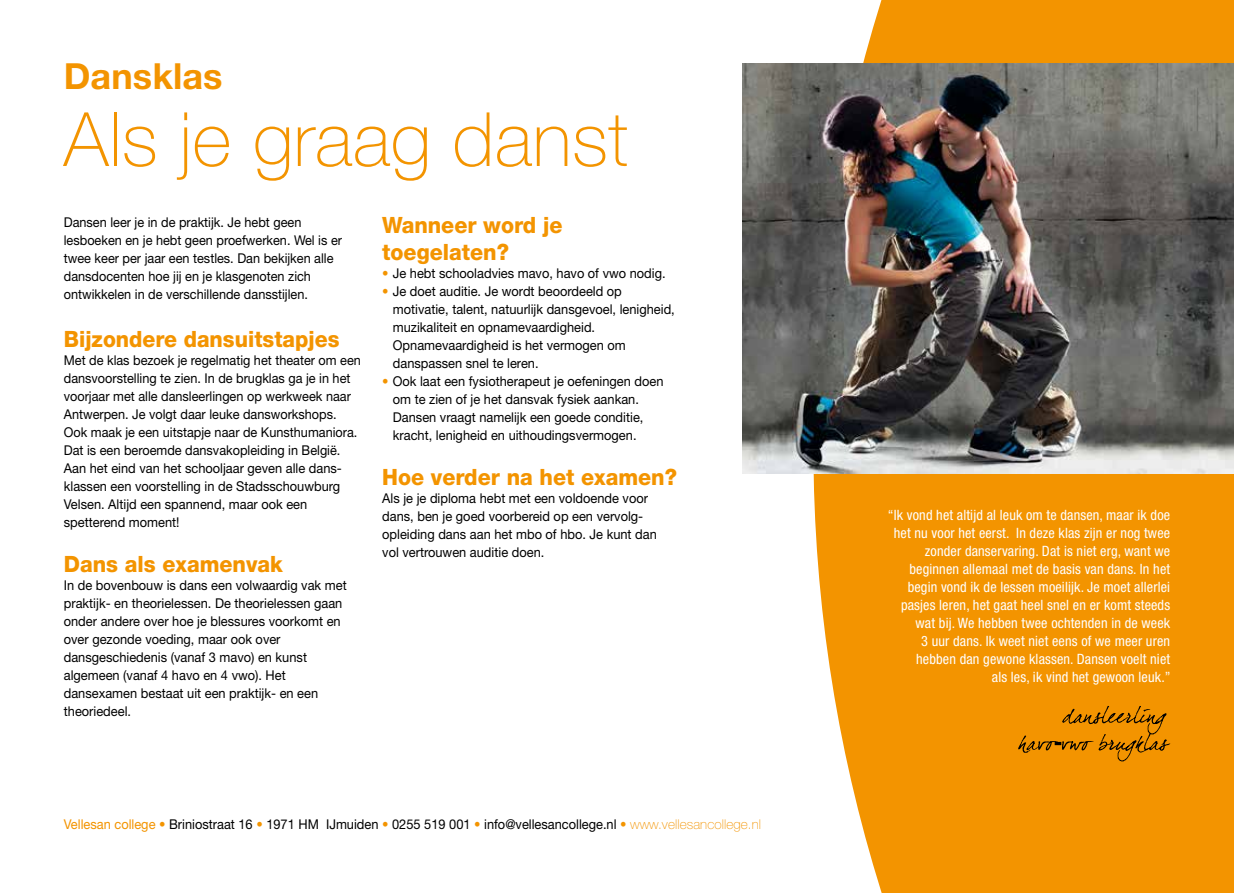
<style>
.page{position:relative;width:1234px;height:893px;background:#fff}
.page>*{position:absolute;margin:0;border:0;box-sizing:border-box;transform-origin:0 0}
.t1{font:100 75px "Helvetica Neue LT Std";letter-spacing:.005em;color:#f39400}
.t2{font:700 36px "Helvetica Neue LT Std";letter-spacing:.005em;color:#f39400}
.t3{font:800 22.5px/27px "Helvetica Neue LT Std";color:#f39400;scale:.95 1}
.t4{font:800 22.5px "Helvetica Neue LT Std";color:#f39400;scale:.94 1}
.t5{font:condensed 14.25px/18px "Helvetica Neue LT Std";letter-spacing:.01em;color:#fff;text-align:right}
.t6{font:13.5px/18px "Helvetica Neue LT Std";color:#000;scale:.95 1}
.t7{font:13.5px/18px "Helvetica Neue LT Std";color:#000;scale:.94 1}
.s1{color:#f39400}
.s2{font-weight:100;color:#f39400}
</style>
<div class="page">
<svg style="left:813px;top:0;width:420px;height:893px;background:#f39c15"></svg>
<img style="left:742px;top:64px;width:491px;height:409px">
<svg style="left:1017px;top:706px;width:152px;height:55px;background:#d78300"></svg>
<h2 class="t2" style="left:64px;top:54px;width:160px">Dansklas</h2>
<h1 class="t1" style="left:64px;top:96px;width:565px">Als je graag danst</h1>
<p class="t7" style="left:64px;top:213px;width:297px">Dansen leer je in de praktijk. Je hebt geen lesboeken en je hebt geen proefwerken. Wel is er twee keer per jaar een testles. Dan bekijken alle dansdocenten hoe jij en je klasgenoten zich ontwikkelen in de verschillende dansstijlen.</p>
<h3 class="t4" style="left:64px;top:326px;width:294px">Bijzondere dansuitstapjes</h3>
<p class="t7" style="left:64px;top:351px;width:317px">Met de klas bezoek je regelmatig het theater om een dansvoorstelling te zien. In de brugklas ga je in het voorjaar met alle dansleerlingen op werkweek naar Antwerpen. Je volgt daar leuke dansworkshops.<br>Ook maak je een uitstapje naar de Kunsthumaniora.<br>Dat is een beroemde dansvakopleiding in België.<br>Aan het eind van het schooljaar geven alle dans&shy;klassen een voorstelling in de Stadsschouwburg Velsen. Altijd een spannend, maar ook een spetterend moment!</p>
<h3 class="t3" style="left:64px;top:551px;width:232px">Dans als examenvak</h3>
<p class="t6" style="left:64px;top:576px;width:299px">In de bovenbouw is dans een volwaardig vak met praktijk- en theorielessen. De theorielessen gaan onder andere over hoe je blessures voorkomt en over gezonde voeding, maar ook over dansgeschiedenis (vanaf 3 mavo) en kunst algemeen (vanaf 4 havo en 4 vwo). Het dansexamen bestaat uit een praktijk- en een theoriedeel.</p>
<h3 class="t3" style="left:382px;top:211px;width:191px">Wanneer word je toegelaten?</h3>
<p class="t6" style="left:382px;top:264px;width:300px"><span class="s1">•</span> Je hebt schooladvies mavo, havo of vwo nodig.</p>
<p class="t6" style="left:393px;top:282px;width:298px;text-indent:-11px"><span class="s1">•</span> Je doet auditie. Je wordt beoordeeld op motivatie, talent, natuurlijk dansgevoel, lenigheid, muzikaliteit en opnamevaardigheid.<br>Opnamevaardigheid is het vermogen om danspassen snel te leren.</p>
<p class="t6" style="left:393px;top:372px;width:286px;text-indent:-11px"><span class="s1">•</span> Ook laat een fysiotherapeut je oefeningen doen om te zien of je het dansvak fysiek aankan.<br>Dansen vraagt namelijk een goede conditie, kracht, lenigheid en uithoudingsvermogen.</p>
<h3 class="t3" style="left:382px;top:463px;width:312px">Hoe verder na het examen?</h3>
<p class="t6" style="left:382px;top:489px;width:290px">Als je je diploma hebt met een voldoende voor dans, ben je goed voorbereid op een vervolg&shy;opleiding dans aan het mbo of hbo. Je kunt dan vol vertrouwen auditie doen.</p>
<p class="t6" style="left:64px;top:815px;width:735px"><span class="s1">Vellesan college •</span> Briniostraat 16 <span class="s1">•</span> 1971 HM IJmuiden <span class="s1">•</span> 0255 519 001 <span class="s1">•</span> info@vellesancollege.nl <span class="s1">•</span> <span class="s2">www.vellesancollege.nl</span></p>
<p class="t5" style="left:887px;top:506px;width:284px">“Ik vond het altijd al leuk om te dansen, maar ik doe het nu voor het eerst. In deze klas zijn er nog twee zonder danservaring. Dat is niet erg, want we beginnen allemaal met de basis van dans. In het begin vond ik de lessen moeilijk. Je moet allerlei pasjes leren, het gaat heel snel en er komt steeds wat bij. We hebben twee ochtenden in de week<br>3 uur dans. Ik weet niet eens of we meer uren hebben dan gewone klassen. Dansen voelt niet<br>als les, ik vind het gewoon leuk.”</p>
</div>
